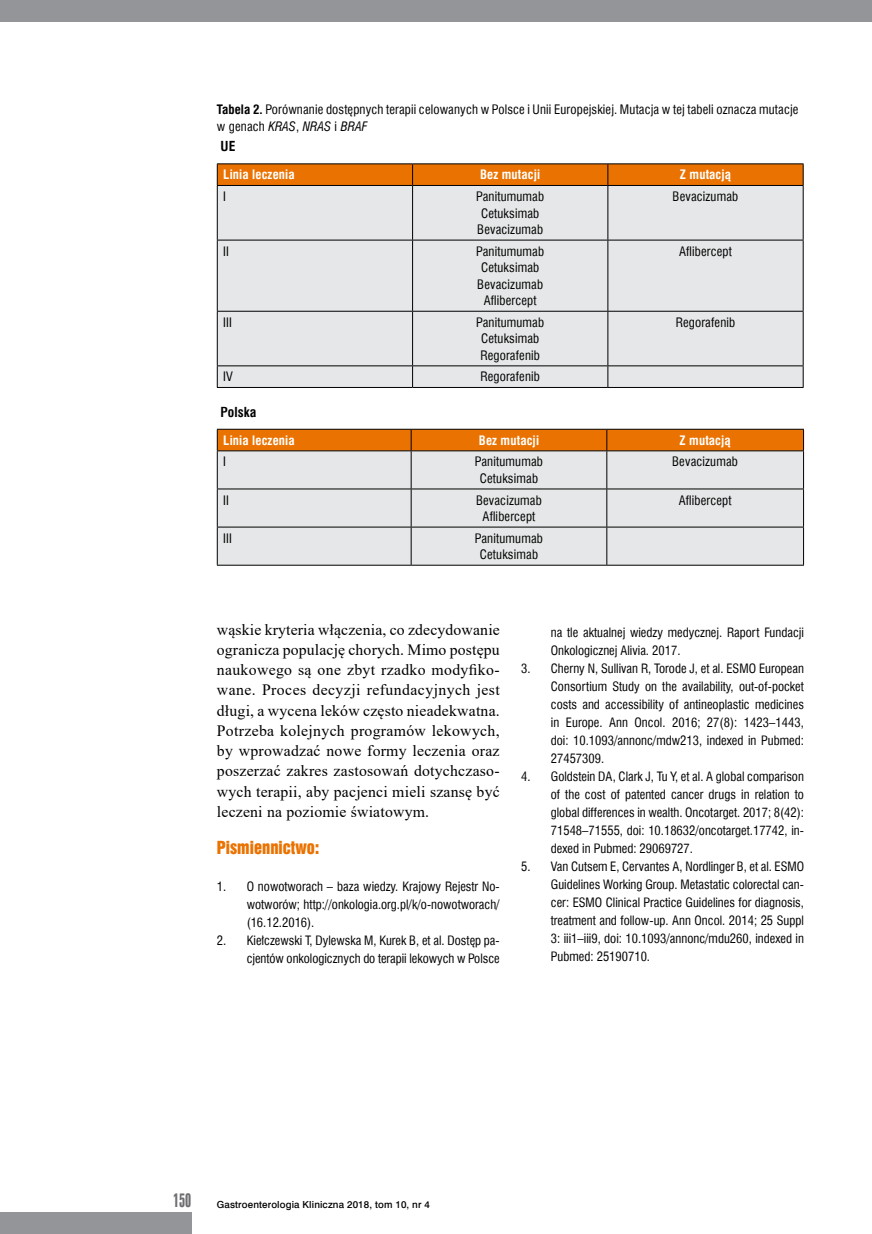
<style>
.page{position:relative;width:872px;height:1234px;background:#fff}
.page>*{position:absolute;margin:0;border:0;box-sizing:border-box;transform-origin:0 0}
.t1{font:18px "Swis 924 EU";color:#6d6e71}
.t2{font:16.5px "Swis 921 EU";color:#ea7200}
.t3{font:15.75px/20.2px "Times New Roman";letter-spacing:.01em;color:#000;text-align:justify}
.t4{font:700 13.5px "Swis 721 Cn EU";letter-spacing:.015em;color:#000}
.t5{font:12.75px/16.5px "Swis 721 Cn EU";letter-spacing:.01em;color:#000;text-align:center}
.t6{font:700 12.75px "Swis 721 Cn EU";letter-spacing:.01em;color:#fff}
.t7{font:12.6px/18px "Swis 721 Cn EU";color:#000;text-align:justify}
.t8{font:9.75px "Swis 721 Md EU";letter-spacing:.015em;color:#000}
.s1{font-weight:700}
.s2{font-style:italic}
</style>
<div class="page">
<div style="left:0;top:0;width:872px;height:21px;background:#939598"></div>
<div style="left:0;top:1212px;width:191px;height:21px;background:#939598"></div>
<div style="left:218px;top:186px;width:584px;height:201px;background:#e6e7e8"></div>
<hr style="left:412px;top:186px;width:1px;height:54px;background:#000">
<hr style="left:607px;top:186px;width:1px;height:54px;background:#000">
<hr style="left:217px;top:240px;width:195px;height:1px;background:#000">
<hr style="left:412px;top:240px;width:196px;height:1px;background:#000">
<hr style="left:412px;top:240px;width:1px;height:71px;background:#000">
<hr style="left:608px;top:240px;width:195px;height:1px;background:#000">
<hr style="left:607px;top:240px;width:1px;height:71px;background:#000">
<hr style="left:217px;top:311px;width:195px;height:1px;background:#000">
<hr style="left:412px;top:311px;width:196px;height:1px;background:#000">
<hr style="left:412px;top:311px;width:1px;height:54px;background:#000">
<hr style="left:608px;top:311px;width:195px;height:1px;background:#000">
<hr style="left:607px;top:311px;width:1px;height:54px;background:#000">
<svg style="left:412px;top:366px;width:1px;height:21px"></svg>
<svg style="left:607px;top:366px;width:1px;height:21px"></svg>
<hr style="left:217px;top:186px;width:1px;height:54px;background:#000">
<hr style="left:802px;top:186px;width:1px;height:54px;background:#000">
<hr style="left:217px;top:240px;width:1px;height:71px;background:#000">
<hr style="left:802px;top:240px;width:1px;height:71px;background:#000">
<hr style="left:217px;top:311px;width:1px;height:54px;background:#000">
<hr style="left:802px;top:311px;width:1px;height:54px;background:#000">
<hr style="left:217px;top:163px;width:195px;height:1px;background:#000">
<hr style="left:412px;top:163px;width:196px;height:1px;background:#000">
<hr style="left:608px;top:163px;width:195px;height:1px;background:#000">
<div style="left:217px;top:164px;width:586px;height:21px;background:#ea7200"></div>
<hr style="left:217px;top:185px;width:195px;height:1px;background:#000">
<hr style="left:412px;top:185px;width:196px;height:1px;background:#000">
<hr style="left:608px;top:185px;width:195px;height:1px;background:#000">
<hr style="left:217px;top:365px;width:195px;height:1px;background:#000">
<svg style="left:217px;top:366px;width:1px;height:21px"></svg>
<hr style="left:412px;top:365px;width:196px;height:1px;background:#000">
<hr style="left:608px;top:365px;width:195px;height:1px;background:#000">
<svg style="left:802px;top:366px;width:1px;height:21px"></svg>
<hr style="left:217px;top:387px;width:195px;height:1px;background:#000">
<hr style="left:412px;top:387px;width:196px;height:1px;background:#000">
<hr style="left:608px;top:387px;width:195px;height:1px;background:#000">
<div style="left:218px;top:451px;width:585px;height:113px;background:#e6e7e8"></div>
<hr style="left:411px;top:451px;width:1px;height:37px;background:#000">
<hr style="left:606px;top:451px;width:1px;height:37px;background:#000">
<hr style="left:217px;top:488px;width:194px;height:1px;background:#000">
<hr style="left:411px;top:488px;width:196px;height:1px;background:#000">
<hr style="left:411px;top:489px;width:1px;height:37px;background:#000">
<hr style="left:607px;top:488px;width:197px;height:1px;background:#000">
<hr style="left:606px;top:489px;width:1px;height:37px;background:#000">
<hr style="left:217px;top:526px;width:194px;height:1px;background:#000">
<hr style="left:411px;top:526px;width:196px;height:1px;background:#000">
<hr style="left:411px;top:527px;width:1px;height:37px;background:#000">
<hr style="left:607px;top:526px;width:197px;height:1px;background:#000">
<hr style="left:606px;top:527px;width:1px;height:37px;background:#000">
<hr style="left:217px;top:451px;width:1px;height:37px;background:#000">
<hr style="left:803px;top:451px;width:1px;height:37px;background:#000">
<hr style="left:217px;top:489px;width:1px;height:37px;background:#000">
<hr style="left:803px;top:489px;width:1px;height:37px;background:#000">
<hr style="left:217px;top:527px;width:1px;height:37px;background:#000">
<hr style="left:803px;top:527px;width:1px;height:37px;background:#000">
<hr style="left:217px;top:564px;width:194px;height:1px;background:#000">
<hr style="left:411px;top:564px;width:196px;height:1px;background:#000">
<hr style="left:607px;top:564px;width:197px;height:1px;background:#000">
<div style="left:217px;top:429px;width:587px;height:21px;background:#ea7200"></div>
<hr style="left:217px;top:450px;width:194px;height:1px;background:#000">
<hr style="left:411px;top:450px;width:196px;height:1px;background:#000">
<hr style="left:607px;top:450px;width:197px;height:1px;background:#000">
<p class="t5" style="left:217px;top:101px;width:583px;text-align:left"><span class="s1">Tabela 2.</span> Porównanie dostępnych terapii celowanych w Polsce i Unii Europejskiej. Mutacja w tej tabeli oznacza mutacje w genach <span class="s2">KRAS</span>, <span class="s2">NRAS</span> i <span class="s2">BRAF</span></p>
<p class="t4" style="left:220px;top:138px;width:15px">UE</p>
<p class="t6" style="left:223px;top:167px;width:73px">Linia leczenia</p>
<p class="t6" style="left:480px;top:167px;width:62px">Bez mutacji</p>
<p class="t6" style="left:680px;top:167px;width:53px">Z mutacją</p>
<p class="t5" style="left:223px;top:188px;width:4px">I</p>
<p class="t5" style="left:476px;top:188px;width:70px;text-align:left">Panitumumab<br>Cetuksimab<br>Bevacizumab</p>
<p class="t5" style="left:672px;top:188px;width:67px">Bevacizumab</p>
<p class="t5" style="left:223px;top:243px;width:7px">II</p>
<p class="t5" style="left:476px;top:243px;width:70px">Panitumumab<br>Cetuksimab<br>Bevacizumab<br>Aflibercept</p>
<p class="t5" style="left:679px;top:243px;width:54px">Aflibercept</p>
<p class="t5" style="left:223px;top:314px;width:10px">III</p>
<p class="t5" style="left:476px;top:314px;width:70px">Panitumumab<br>Cetuksimab<br>Regorafenib</p>
<p class="t5" style="left:675px;top:314px;width:61px">Regorafenib</p>
<p class="t5" style="left:223px;top:368px;width:11px">IV</p>
<p class="t5" style="left:480px;top:368px;width:61px">Regorafenib</p>
<p class="t4" style="left:220px;top:404px;width:37px">Polska</p>
<p class="t6" style="left:223px;top:432px;width:73px">Linia leczenia</p>
<p class="t6" style="left:479px;top:432px;width:62px">Bez mutacji</p>
<p class="t6" style="left:679px;top:432px;width:53px">Z mutacją</p>
<p class="t5" style="left:223px;top:453px;width:4px">I</p>
<p class="t5" style="left:475px;top:453px;width:70px">Panitumumab<br>Cetuksimab</p>
<p class="t5" style="left:672px;top:453px;width:67px">Bevacizumab</p>
<p class="t5" style="left:223px;top:491px;width:7px">II</p>
<p class="t5" style="left:476px;top:491px;width:67px">Bevacizumab<br>Aflibercept</p>
<p class="t5" style="left:679px;top:491px;width:54px">Aflibercept</p>
<p class="t5" style="left:223px;top:529px;width:10px">III</p>
<p class="t5" style="left:475px;top:529px;width:70px">Panitumumab<br>Cetuksimab</p>
<p class="t3" style="left:217px;top:618px;width:284px">wąskie kryteria włączenia, co zdecydowanie ogranicza populację chorych. Mimo postępu naukowego są one zbyt rzadko modyfiko&shy;wane. Proces decyzji refundacyjnych jest długi, a wycena leków często nieadekwatna.<br>Potrzeba kolejnych programów lekowych, by wprowadzać nowe formy leczenia oraz poszerzać zakres zastosowań dotychczaso&shy;wych terapii, aby pacjenci mieli szansę być leczeni na poziomie światowym.</p>
<h2 class="t2" style="left:217px;top:836px;width:104px">Pismiennictwo:</h2>
<p class="t7" style="left:247px;top:877px;width:254px;text-indent:-30px">1. O nowotworach – baza wiedzy. Krajowy Rejestr No&shy;wotworów; http://onkologia.org.pl/k/o-nowotworach/ (16.12.2016).</p>
<p class="t7" style="left:217px;top:931px;width:284px;text-align:right">2. Kiełczewski T, Dylewska M, Kurek B, et al. Dostęp pa&shy;cjentów onkologicznych do terapii lekowych w Polsce</p>
<p class="t7" style="left:551px;top:623px;width:254px">na tle aktualnej wiedzy medycznej. Raport Fundacji<br>Onkologicznej Alivia. 2017.</p>
<p class="t7" style="left:551px;top:659px;width:255px;text-indent:-30px">3. Cherny N, Sullivan R, Torode J, et al. ESMO European Consortium Study on the availability, out-of-pocket costs and accessibility of antineoplastic medicines in Europe. Ann Oncol. 2016; 27(8): 1423–1443, doi: 10.1093/annonc/mdw213, indexed in Pubmed:<br>27457309.</p>
<p class="t7" style="left:551px;top:767px;width:255px;text-indent:-30px">4. Goldstein DA, Clark J, Tu Y, et al. A global comparison of the cost of patented cancer drugs in relation to global differences in wealth. Oncotarget. 2017; 8(42):<br>71548–71555, doi: 10.18632/oncotarget.17742, in&shy;dexed in Pubmed: 29069727.</p>
<p class="t7" style="left:551px;top:857px;width:255px;text-indent:-30px">5. Van Cutsem E, Cervantes A, Nordlinger B, et al. ESMO Guidelines Working Group. Metastatic colorectal can&shy;cer: ESMO Clinical Practice Guidelines for diagnosis, treatment and follow-up. Ann Oncol. 2014; 25 Suppl 3: iii1–iii9, doi: 10.1093/annonc/mdu260, indexed in Pubmed: 25190710.</p>
<h1 class="t1" style="left:173px;top:1188px;width:20px">150</h1>
<p class="t8" style="left:217px;top:1198px;width:215px">Gastroenterologia Kliniczna 2018, tom 10, nr 4</p>
</div>
